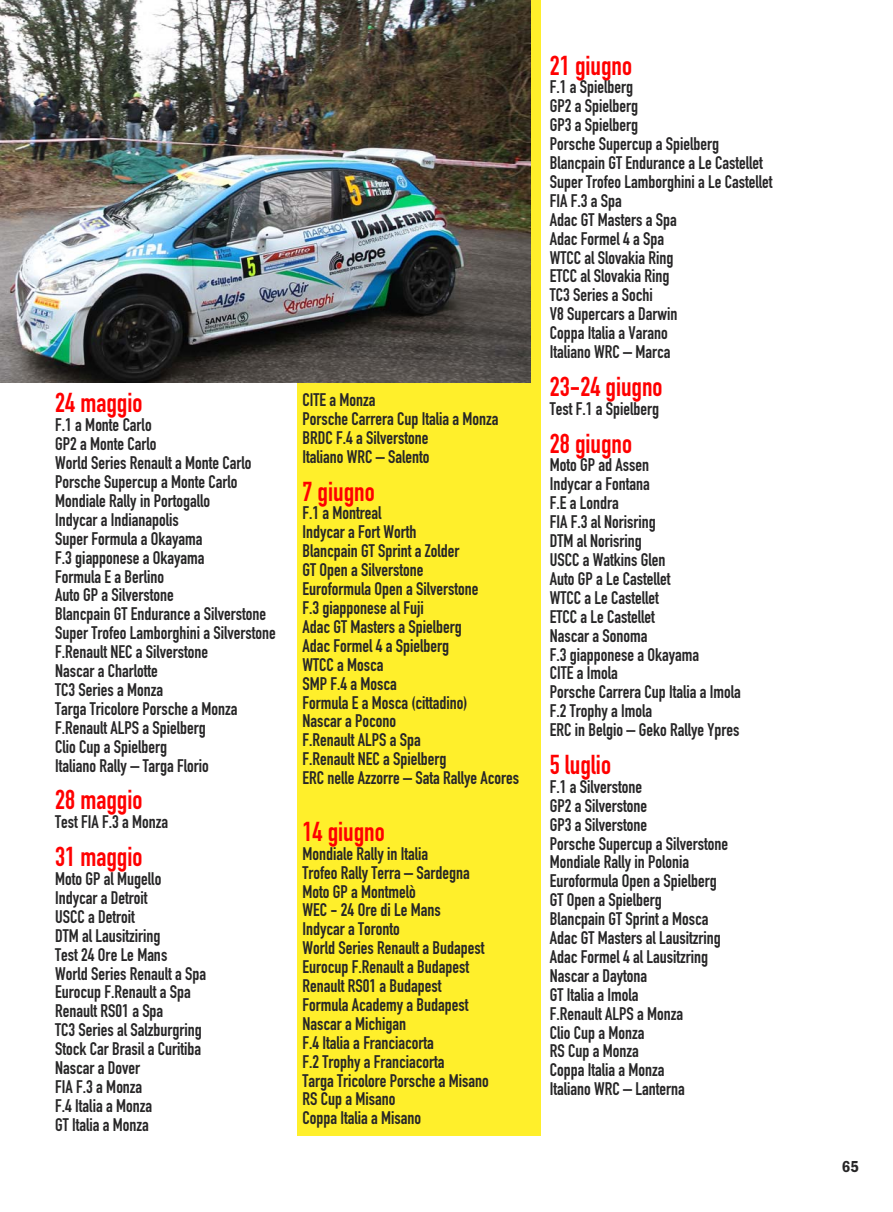
<style>
.page{position:relative;width:893px;height:1212px;background:#fff}
.page>*{position:absolute;margin:0;border:0;box-sizing:border-box;transform-origin:0 0}
.t1{font:27px "DIN Engschrift Std";color:#f00}
.t2{font:18px/18.9px "DIN Engschrift Std";color:#272627}
.t3{font:16.5px "ITC Franklin Gothic Std Dm Cd";color:#272627}
</style>
<div class="page">
<div style="left:297px;top:0;width:244px;height:1135px;background:#ffef2b"></div>
<img style="left:0;top:0;width:531px;height:383px">
<h1 class="t1" style="left:55px;top:393px;width:89px">24 maggio</h1>
<p class="t2" style="left:55px;top:417px;width:222px">F.1 a Monte Carlo<br>GP2 a Monte Carlo<br>World Series Renault a Monte Carlo<br>Porsche Supercup a Monte Carlo<br>Mondiale Rally in Portogallo<br>Indycar a Indianapolis<br>Super Formula a Okayama<br>F.3 giapponese a Okayama<br>Formula E a Berlino<br>Auto GP a Silverstone<br>Blancpain GT Endurance a Silverstone<br>Super Trofeo Lamborghini a Silverstone<br>F.Renault NEC a Silverstone<br>Nascar a Charlotte<br>TC3 Series a Monza<br>Targa Tricolore Porsche a Monza<br>F.Renault ALPS a Spielberg<br>Clio Cup a Spielberg<br>Italiano Rally – Targa Florio</p>
<h1 class="t1" style="left:55px;top:790px;width:89px">28 maggio</h1>
<p class="t2" style="left:55px;top:814px;width:115px">Test FIA F.3 a Monza</p>
<h1 class="t1" style="left:55px;top:847px;width:89px">31 maggio</h1>
<p class="t2" style="left:55px;top:871px;width:152px">Moto GP al Mugello<br>Indycar a Detroit<br>USCC a Detroit<br>DTM al Lausitziring<br>Test 24 Ore Le Mans<br>World Series Renault a Spa<br>Eurocup F.Renault a Spa<br>Renault RS01 a Spa<br>TC3 Series al Salzburgring<br>Stock Car Brasil a Curitiba<br>Nascar a Dover<br>FIA F.3 a Monza<br>F.4 Italia a Monza<br>GT Italia a Monza</p>
<p class="t2" style="left:303px;top:392px;width:197px">CITE a Monza<br>Porsche Carrera Cup Italia a Monza<br>BRDC F.4 a Silverstone<br>Italiano WRC – Salento</p>
<h1 class="t1" style="left:303px;top:481px;width:74px">7 giugno</h1>
<p class="t2" style="left:303px;top:505px;width:218px">F.1 a Montreal<br>Indycar a Fort Worth<br>Blancpain GT Sprint a Zolder<br>GT Open a Silverstone<br>Euroformula Open a Silverstone<br>F.3 giapponese al Fuji<br>Adac GT Masters a Spielberg<br>Adac Formel 4 a Spielberg<br>WTCC a Mosca<br>SMP F.4 a Mosca<br>Formula E a Mosca (cittadino)<br>Nascar a Pocono<br>F.Renault ALPS a Spa<br>F.Renault NEC a Spielberg<br>ERC nelle Azzorre – Sata Rallye Acores</p>
<h1 class="t1" style="left:303px;top:821px;width:84px">14 giugno</h1>
<p class="t2" style="left:303px;top:846px;width:188px">Mondiale Rally in Italia<br>Trofeo Rally Terra – Sardegna<br>Moto GP a Montmelò<br>WEC - 24 Ore di Le Mans<br>Indycar a Toronto<br>World Series Renault a Budapest<br>Eurocup F.Renault a Budapest<br>Renault RS01 a Budapest<br>Formula Academy a Budapest<br>Nascar a Michigan<br>F.4 Italia a Franciacorta<br>F.2 Trophy a Franciacorta<br>Targa Tricolore Porsche a Misano<br>RS Cup a Misano<br>Coppa Italia a Misano</p>
<h1 class="t1" style="left:550px;top:55px;width:84px">21 giugno</h1>
<p class="t2" style="left:550px;top:79px;width:224px">F.1 a Spielberg<br>GP2 a Spielberg<br>GP3 a Spielberg<br>Porsche Supercup a Spielberg<br>Blancpain GT Endurance a Le Castellet<br>Super Trofeo Lamborghini a Le Castellet<br>FIA F.3 a Spa<br>Adac GT Masters a Spa<br>Adac Formel 4 a Spa<br>WTCC al Slovakia Ring<br>ETCC al Slovakia Ring<br>TC3 Series a Sochi<br>V8 Supercars a Darwin<br>Coppa Italia a Varano<br>Italiano WRC – Marca</p>
<h1 class="t1" style="left:550px;top:377px;width:114px">23-24 giugno</h1>
<p class="t2" style="left:550px;top:401px;width:111px">Test F.1 a Spielberg</p>
<h1 class="t1" style="left:550px;top:433px;width:84px">28 giugno</h1>
<p class="t2" style="left:550px;top:457px;width:192px">Moto GP ad Assen<br>Indycar a Fontana<br>F.E a Londra<br>FIA F.3 al Norisring<br>DTM al Norisring<br>USCC a Watkins Glen<br>Auto GP a Le Castellet<br>WTCC a Le Castellet<br>ETCC a Le Castellet<br>Nascar a Sonoma<br>F.3 giapponese a Okayama<br>CITE a Imola<br>Porsche Carrera Cup Italia a Imola<br>F.2 Trophy a Imola<br>ERC in Belgio – Geko Rallye Ypres</p>
<h1 class="t1" style="left:550px;top:755px;width:63px">5 luglio</h1>
<p class="t2" style="left:550px;top:779px;width:180px">F.1 a Silverstone<br>GP2 a Silverstone<br>GP3 a Silverstone<br>Porsche Supercup a Silverstone<br>Mondiale Rally in Polonia<br>Euroformula Open a Spielberg<br>GT Open a Spielberg<br>Blancpain GT Sprint a Mosca<br>Adac GT Masters al Lausitzring<br>Adac Formel 4 al Lausitzring<br>Nascar a Daytona<br>GT Italia a Imola<br>F.Renault ALPS a Monza<br>Clio Cup a Monza<br>RS Cup a Monza<br>Coppa Italia a Monza<br>Italiano WRC – Lanterna</p>
<p class="t3" style="left:842px;top:1156px;width:18px">65</p>
</div>
